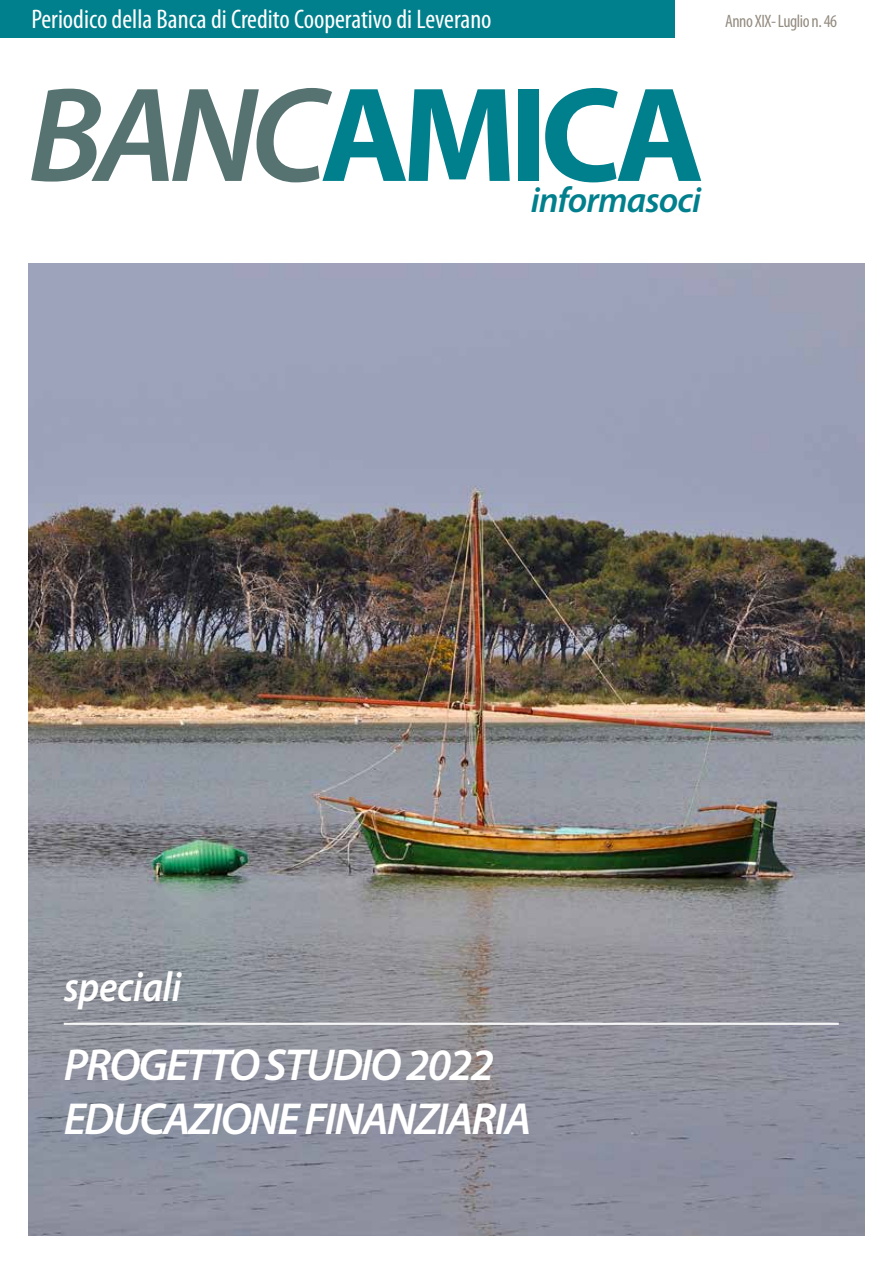
<style>
.page{position:relative;width:893px;height:1263px;background:#fff}
.page>*{position:absolute;margin:0;border:0;box-sizing:border-box;transform-origin:0 0}
.t1{font:700 135.9px "Myriad Pro";letter-spacing:-.055em;color:#007f8d}
.t2{font:italic 600 45px/54px "Myriad Pro";letter-spacing:-.04em;color:#fff}
.t3{font:italic 600 42px "Myriad Pro";letter-spacing:-.01em;color:#fff;scale:.91 1}
.t4{font:italic 600 36px "Myriad Pro";letter-spacing:-.025em;color:#007f8d}
.t5{font:condensed 27px "Myriad Pro";color:#fff}
.t6{font:condensed 18px "Myriad Pro";letter-spacing:-.025em;color:#291802}
.s1{font-weight:600;font-style:italic;color:#567371}
</style>
<div class="page">
<div style="left:0;top:0;width:674px;height:37px;background:#007f8d"></div>
<img style="left:28px;top:263px;width:837px;height:973px">
<hr style="left:64px;top:1023px;width:775px;height:2px;background:#fff">
<p class="t5" style="left:31px;top:3px;width:462px">Periodico della Banca di Credito Cooperativo di Leverano</p>
<p class="t6" style="left:725px;top:10px;width:114px">Anno XIX- Luglio n. 46</p>
<h1 class="t1" style="left:28px;top:46px;width:678px"><span class="s1">BANC</span>AMICA</h1>
<h3 class="t4" style="left:531px;top:177px;width:172px">informasoci</h3>
<h3 class="t3" style="left:64px;top:960px;width:131px">speciali</h3>
<h2 class="t2" style="left:64px;top:1037px;width:469px">PROGETTO STUDIO 2022<br>EDUCAZIONE FINANZIARIA</h2>
</div>
